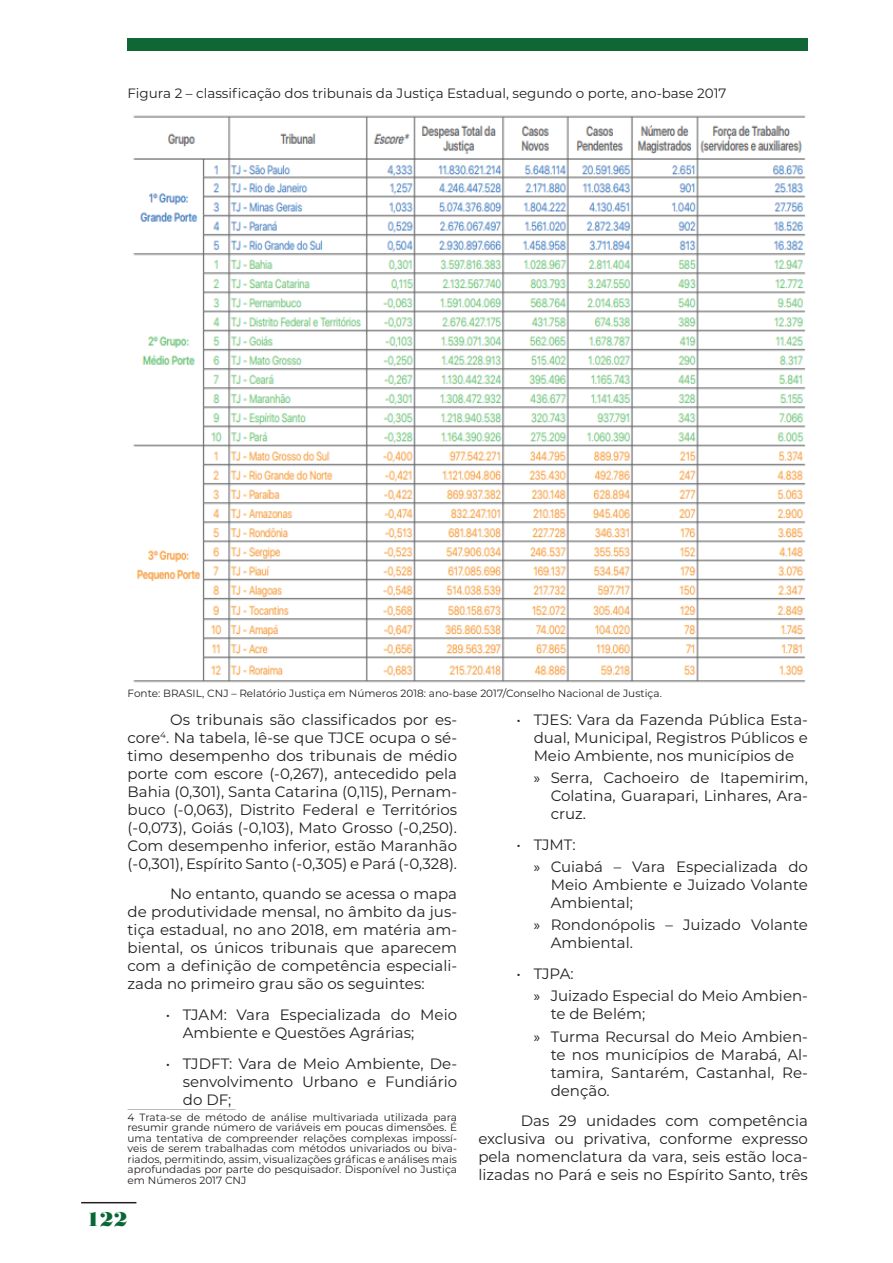
<style>
.page{position:relative;width:893px;height:1263px;background:#fff}
.page>*{position:absolute;margin:0;border:0;box-sizing:border-box;transform-origin:0 0}
.t1{font:21px "Bodoni MT Black";color:#096735}
.Texto_-_Artigos{font:15px/18px "Montserrat";color:#231f20;text-align:justify}
.Nome_-_Figura_e_Tabe{font:13.5px "Montserrat";color:#231f20}
.Notas_de_Rodapé_-_Ar{font:10.5px/10.5px "Montserrat";color:#231f20;text-align:justify}
.s1{font-family:"Myriad Pro"}
</style>
<div class="page">
<div style="left:128px;top:38px;width:680px;height:13px;background:#106735"></div>
<img style="left:133px;top:115px;width:673px;height:568px">
<hr style="left:81px;top:1202px;width:55px;height:1px;background:#231f20">
<p class="Nome_-_Figura_e_Tabe" style="left:128px;top:84px;width:600px">Figura 2 – classificação dos tribunais da Justiça Estadual, segundo o porte, ano-base 2017</p>
<p class="Notas_de_Rodapé_-_Ar" style="left:128px;top:688px;width:536px">Fonte: BRASIL, CNJ – Relatório Justiça em Números 2018: ano-base 2017/Conselho Nacional de Justiça.</p>
<p class="Texto_-_Artigos" style="left:128px;top:710px;width:331px;text-indent:43px">Os tribunais são classificados por es&shy;core<sup>4</sup>. Na tabela, lê-se que TJCE ocupa o sé&shy;timo desempenho dos tribunais de médio porte com escore (-0,267), antecedido pela Bahia (0,301), Santa Catarina (0,115), Pernam&shy;buco (-0,063), Distrito Federal e Territórios (-0,073), Goiás (-0,103), Mato Grosso (-0,250).<br>Com desempenho inferior, estão Maranhão (-0,301), Espírito Santo (-0,305) e Pará (-0,328).</p>
<p class="Texto_-_Artigos" style="left:128px;top:885px;width:331px;text-indent:43px">No entanto, quando se acessa o mapa de produtividade mensal, no âmbito da jus&shy;tiça estadual, no ano 2018, em matéria am&shy;biental, os únicos tribunais que aparecem com a definição de competência especiali&shy;zada no primeiro grau são os seguintes:</p>
<p class="Texto_-_Artigos" style="left:183px;top:1005px;width:276px;text-indent:-17px">• TJAM: Vara Especializada do Meio<br>Ambiente e Questões Agrárias;</p>
<p class="Texto_-_Artigos" style="left:183px;top:1054px;width:276px;text-indent:-17px">• TJDFT: Vara de Meio Ambiente, De&shy;senvolvimento Urbano e Fundiário do DF;</p>
<p class="Notas_de_Rodapé_-_Ar" style="left:128px;top:1111px;width:331px">4 Trata-se de método de análise multivariada utilizada para resumir grande número de variáveis em poucas dimensões. É uma tentativa de compreender relações complexas impossí&shy;veis de serem trabalhadas com métodos univariados ou biva&shy;riados, permitindo, assim, visualizações gráficas e análises mais aprofundadas por parte do pesquisador. Disponível no Justiça em Números 2017 CNJ</p>
<h1 class="t1" style="left:86px;top:1207px;width:43px">122</h1>
<p class="Texto_-_Artigos" style="left:534px;top:710px;width:276px;text-indent:-17px">• TJES: Vara da Fazenda Pública Esta&shy;dual, Municipal, Registros Públicos e Meio Ambiente, nos municípios de</p>
<p class="Texto_-_Artigos" style="left:551px;top:768px;width:259px;text-indent:-17px"><span class="s1">»</span> Serra, Cachoeiro de Itapemirim, Colatina, Guarapari, Linhares, Ara&shy;cruz.</p>
<p class="Texto_-_Artigos" style="left:517px;top:835px;width:60px">• TJMT:</p>
<p class="Texto_-_Artigos" style="left:551px;top:857px;width:259px;text-indent:-17px"><span class="s1">»</span> Cuiabá – Vara Especializada do Meio Ambiente e Juizado Volante Ambiental;</p>
<p class="Texto_-_Artigos" style="left:551px;top:915px;width:259px;text-indent:-17px"><span class="s1">»</span> Rondonópolis – Juizado Volante<br>Ambiental.</p>
<p class="Texto_-_Artigos" style="left:517px;top:964px;width:59px">• TJPA:</p>
<p class="Texto_-_Artigos" style="left:551px;top:986px;width:259px;text-indent:-17px"><span class="s1">»</span> Juizado Especial do Meio Ambien&shy;te de Belém;</p>
<p class="Texto_-_Artigos" style="left:551px;top:1027px;width:259px;text-indent:-17px"><span class="s1">»</span> Turma Recursal do Meio Ambien&shy;te nos municípios de Marabá, Al&shy;tamira, Santarém, Castanhal, Re&shy;denção.</p>
<p class="Texto_-_Artigos" style="left:478px;top:1111px;width:331px;text-indent:43px">Das 29 unidades com competência exclusiva ou privativa, conforme expresso pela nomenclatura da vara, seis estão loca&shy;lizadas no Pará e seis no Espírito Santo, três</p>
</div>
